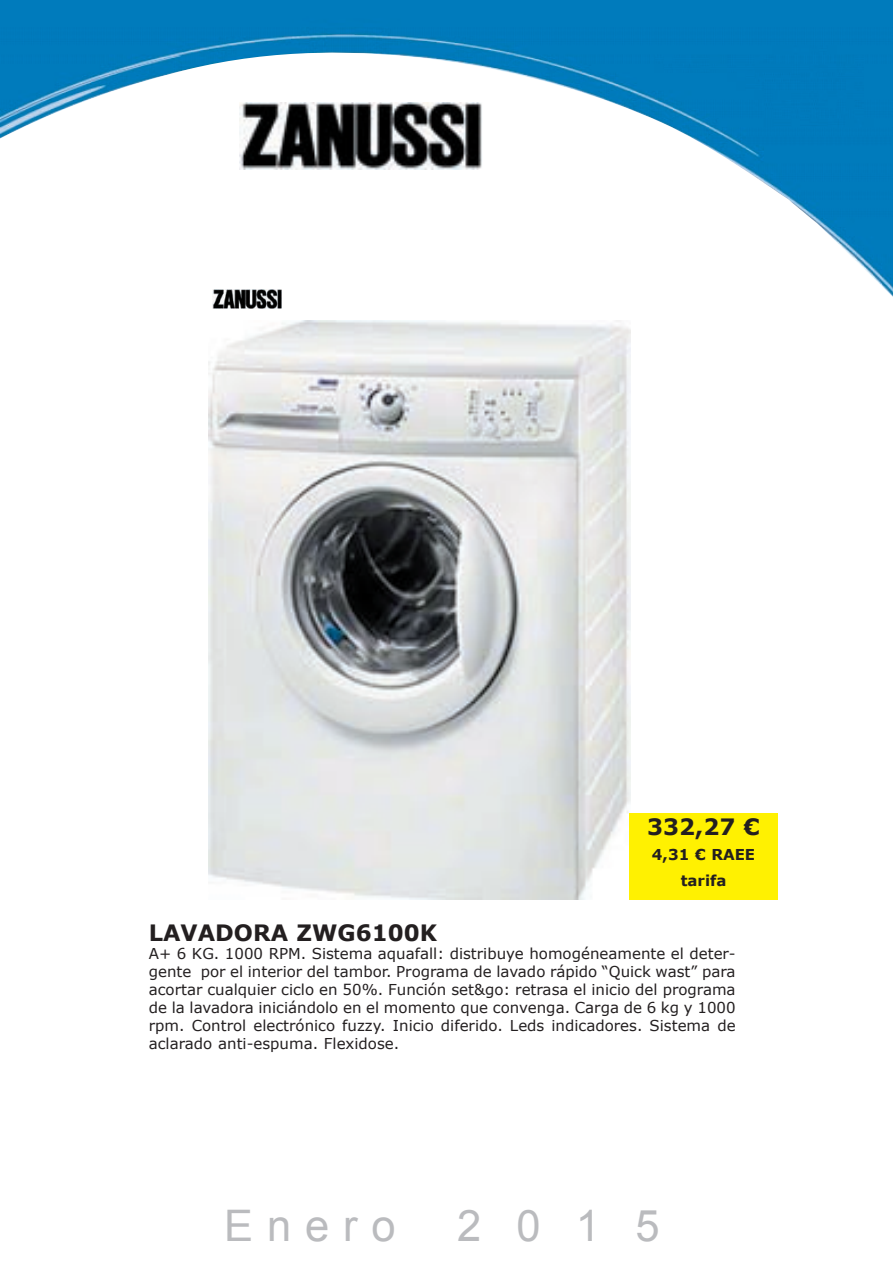
<style>
.page{position:relative;width:893px;height:1263px;background:#fff}
.page>*{position:absolute;margin:0;border:0;box-sizing:border-box;transform-origin:0 0}
.t1{font:43.5px "Arial";letter-spacing:.32em;color:#babbbe}
.t2{font:700 22.5px "Verdana";color:#231f20}
.t3{font:15px/18px "Verdana";color:#231f20;text-align:justify}
.t4{font:700 15px/25.5px "Verdana";color:#231f20;text-align:center}
</style>
<div class="page">
<img style="left:0;top:0;width:893px;height:301px">
<img style="left:239px;top:103px;width:244px;height:66px">
<img style="left:208px;top:320px;width:422px;height:579px">
<img style="left:212px;top:290px;width:69px;height:19px">
<div style="left:629px;top:813px;width:149px;height:87px;background:#fff101"></div>
<h2 class="t2" style="left:647px;top:811px;width:114px">332,27 €</h2>
<p class="t4" style="left:652px;top:842px;width:105px">4,31 € RAEE tarifa</p>
<h2 class="t2" style="left:149px;top:916px;width:290px">LAVADORA ZWG6100K</h2>
<p class="t3" style="left:149px;top:944px;width:588px">A+ 6 KG. 1000 RPM. Sistema aquafall: distribuye homogéneamente el deter&shy;gente por el interior del tambor. Programa de lavado rápido “Quick wast” para acortar cualquier ciclo en 50%. Función set&amp;go: retrasa el inicio del programa de la lavadora iniciándolo en el momento que convenga. Carga de 6 kg y 1000 rpm. Control electrónico fuzzy. Inicio diferido. Leds indicadores. Sistema de aclarado anti-espuma. Flexidose.</p>
<h1 class="t1" style="left:224px;top:1197px;width:173px">Enero</h1>
<h1 class="t1" style="left:457px;top:1197px;width:204px">2015</h1>
</div>
